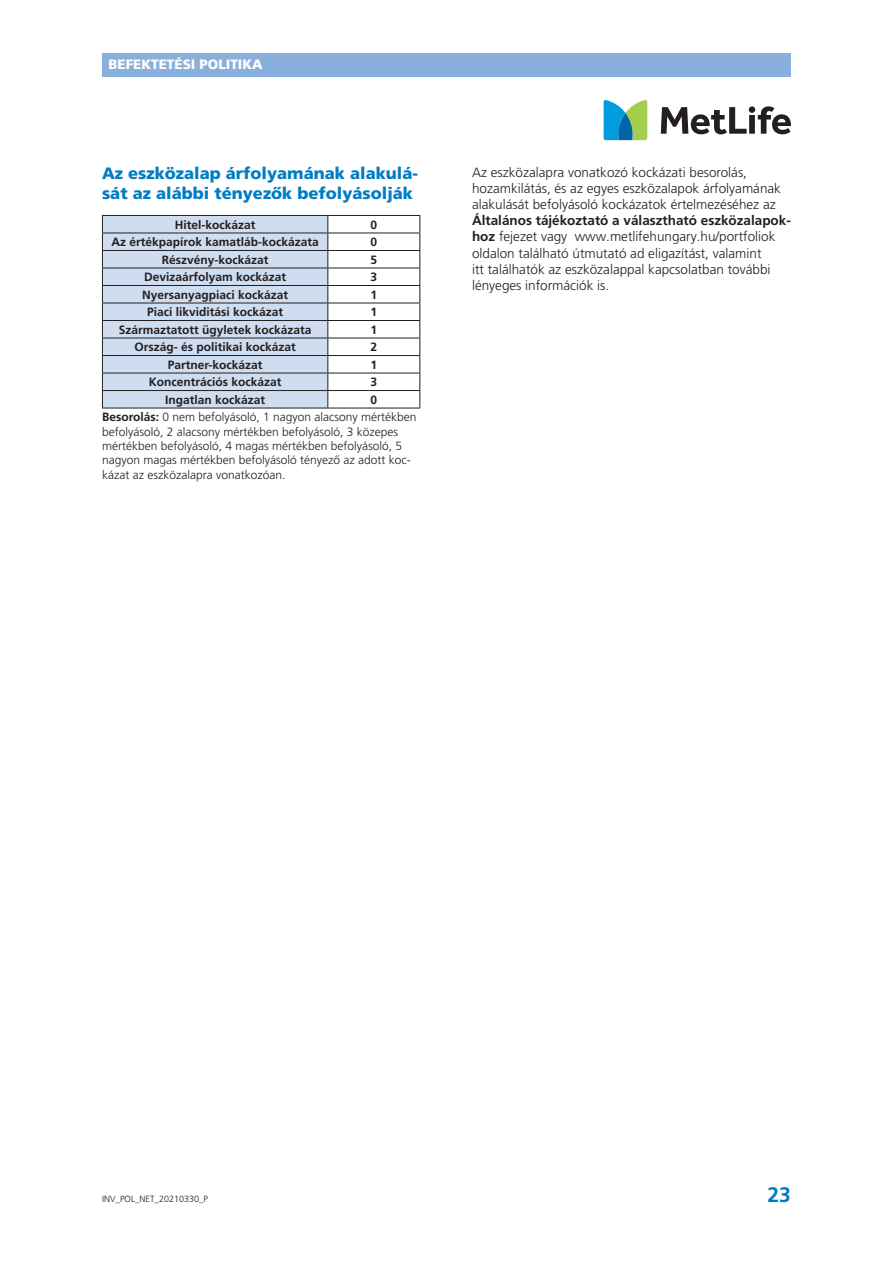
<style>
.page{position:relative;width:893px;height:1263px;background:#fff}
.page>*{position:absolute;margin:0;border:0;box-sizing:border-box;transform-origin:0 0}
.t1{font:700 21px "Frutiger LT Pro";color:#007cc2}
.t2{font:900 16.5px/19.8px "Frutiger LT Pro";color:#007cc2}
.t3{font:300 13.5px/16.2px "Frutiger LT Pro";color:#231f20}
.t4{font:900 13.5px "Frutiger LT Pro";color:#fff}
.t5{font:700 12px "Frutiger LT Pro";color:#231f20}
.t6{font:300 12px/14.4px "Frutiger LT Pro";color:#231f20}
.t7{font:300 9px "Frutiger LT Pro";color:#231f20}
.s1{font-weight:700}
</style>
<div class="page">
<div style="left:102px;top:53px;width:689px;height:24px;background:#89b0dc"></div>
<svg style="left:661px;top:106px;width:130px;height:28px"></svg>
<svg style="left:604px;top:100px;width:43px;height:40px"></svg>
<hr style="left:328px;top:215px;width:92px;height:1px;background:#231f20">
<hr style="left:328px;top:233px;width:92px;height:1px;background:#231f20">
<hr style="left:328px;top:250px;width:92px;height:1px;background:#231f20">
<hr style="left:328px;top:268px;width:92px;height:1px;background:#231f20">
<hr style="left:328px;top:285px;width:92px;height:1px;background:#231f20">
<hr style="left:328px;top:303px;width:92px;height:1px;background:#231f20">
<hr style="left:328px;top:320px;width:92px;height:1px;background:#231f20">
<hr style="left:328px;top:338px;width:92px;height:1px;background:#231f20">
<hr style="left:328px;top:355px;width:92px;height:1px;background:#231f20">
<hr style="left:328px;top:373px;width:92px;height:1px;background:#231f20">
<hr style="left:328px;top:390px;width:92px;height:1px;background:#231f20">
<svg style="left:102px;top:215px;width:226px;height:193px"></svg>
<svg style="left:419px;top:216px;width:1px;height:192px"></svg>
<hr style="left:102px;top:408px;width:226px;height:1px;background:#231f20">
<hr style="left:328px;top:408px;width:92px;height:1px;background:#231f20">
<p class="t4" style="left:108px;top:57px;width:156px">BEFEKTETÉSI POLITIKA</p>
<p class="t2" style="left:102px;top:163px;width:317px">Az eszközalap árfolyamának alakulá&shy;sát az alábbi tényezők befolyásolják</p>
<p class="t5" style="left:175px;top:217px;width:82px">Hitel-kockázat</p>
<p class="t5" style="left:370px;top:217px;width:8px">0</p>
<p class="t5" style="left:112px;top:235px;width:209px">Az értékpapírok kamatláb-kockázata</p>
<p class="t5" style="left:370px;top:235px;width:8px">0</p>
<p class="t5" style="left:162px;top:252px;width:108px">Részvény-kockázat</p>
<p class="t5" style="left:370px;top:252px;width:8px">5</p>
<p class="t5" style="left:144px;top:270px;width:144px">Devizaárfolyam kockázat</p>
<p class="t5" style="left:370px;top:270px;width:8px">3</p>
<p class="t5" style="left:142px;top:288px;width:148px">Nyersanyagpiaci kockázat</p>
<p class="t5" style="left:370px;top:288px;width:8px">1</p>
<p class="t5" style="left:147px;top:305px;width:138px">Piaci likviditási kockázat</p>
<p class="t5" style="left:370px;top:305px;width:8px">1</p>
<p class="t5" style="left:119px;top:323px;width:194px">Származtatott ügyletek kockázata</p>
<p class="t5" style="left:370px;top:323px;width:8px">1</p>
<p class="t5" style="left:134px;top:340px;width:163px">Ország- és politikai kockázat</p>
<p class="t5" style="left:370px;top:340px;width:8px">2</p>
<p class="t5" style="left:168px;top:358px;width:96px">Partner-kockázat</p>
<p class="t5" style="left:370px;top:358px;width:8px">1</p>
<p class="t5" style="left:149px;top:375px;width:134px">Koncentrációs kockázat</p>
<p class="t5" style="left:370px;top:375px;width:8px">3</p>
<p class="t5" style="left:165px;top:393px;width:102px">Ingatlan kockázat</p>
<p class="t6" style="left:102px;top:391px;width:316px;line-height:17.2px;text-indent:268px"><span class="s1">0<br>Besorolás:</span> 0 nem befolyásoló, 1 nagyon alacsony mértékben</p>
<p class="t6" style="left:102px;top:424px;width:310px">befolyásoló, 2 alacsony mértékben befolyásoló, 3 közepes mértékben befolyásoló, 4 magas mértékben befolyásoló, 5 nagyon magas mértékben befolyásoló tényező az adott koc&shy;kázat az eszközalapra vonatkozóan.</p>
<p class="t3" style="left:472px;top:164px;width:311px">Az eszközalapra vonatkozó kockázati besorolás, hozamkilátás, és az egyes eszközalapok árfolyamának alakulását befolyásoló kockázatok értelmezéséhez az</p>
<p class="t3" style="left:472px;top:212px;width:320px"><span class="s1">Általános tájékoztató a választható eszközalapok&shy;hoz</span> fejezet vagy www.metlifehungary.hu/portfoliok oldalon található útmutató ad eligazítást, valamint<br>itt találhatók az eszközalappal kapcsolatban további lényeges információk is.</p>
<p class="t7" style="left:102px;top:1193px;width:108px">INV_POL_NET_20210330_P</p>
<h1 class="t1" style="left:768px;top:1182px;width:25px">23</h1>
</div>
